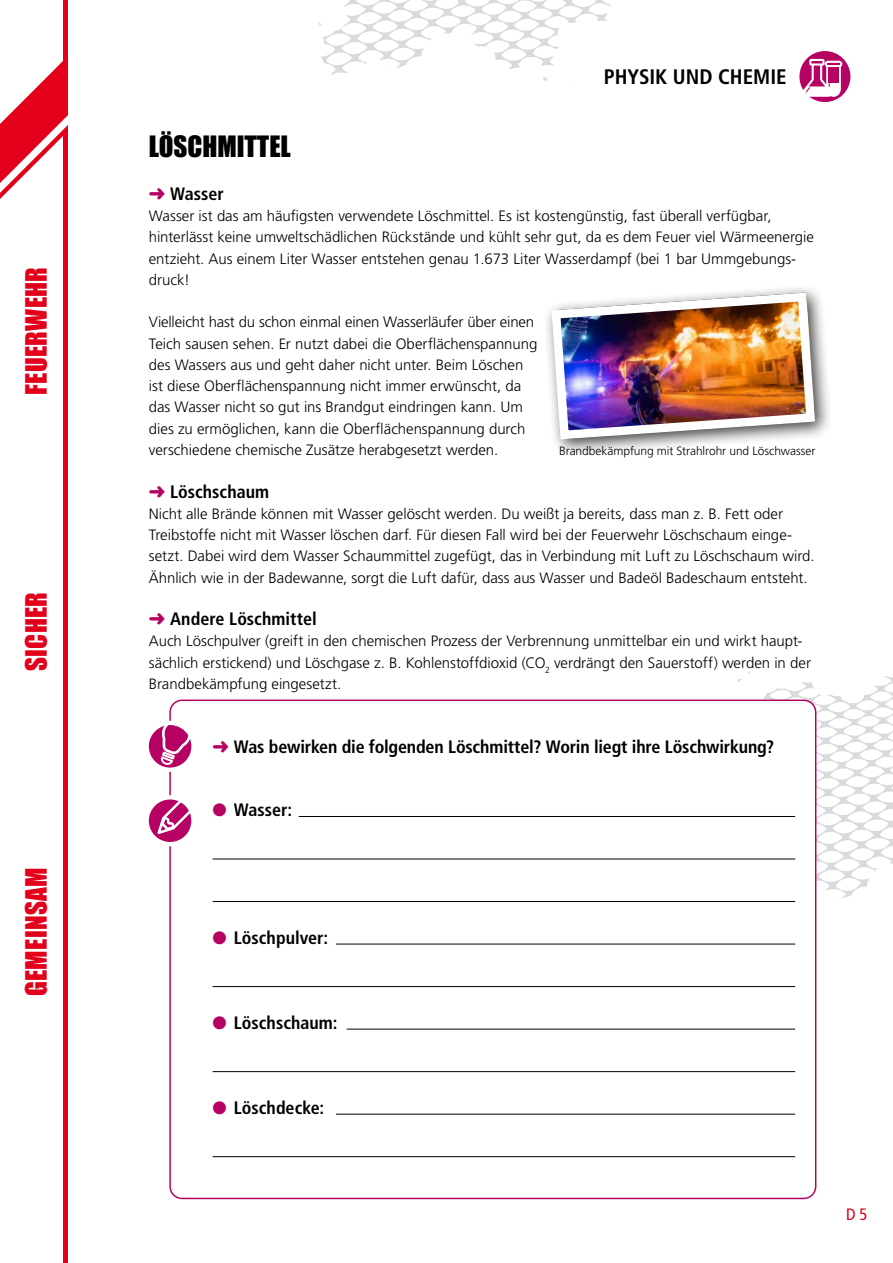
<style>
.page{position:relative;width:893px;height:1263px;background:#fff}
.page>*{position:absolute;margin:0;border:0;box-sizing:border-box;transform-origin:0 0}
.t1{font:27px "Impact";letter-spacing:.01em;color:#e2001a}
.t2{font:27px "Impact";color:#000}
.t3{font:700 condensed 21px "Frutiger LT Std";color:#000}
.t4{font:700 condensed 18px "Frutiger LT Std";color:#000}
.t5{font:condensed 16.5px "Frutiger LT Std";color:#e2001a}
.t6{font:300 15px/21.3px "Frutiger LT Std";color:#000}
.t7{font:300 12px "Frutiger LT Std";letter-spacing:-.005em;color:#000}
.s1{color:#b60363}
</style>
<div class="page">
<svg style="left:799px;top:51px;width:51px;height:51px"></svg>
<hr style="left:64px;top:0;width:4px;height:98px;background:#e2001a">
<hr style="left:64px;top:130px;width:4px;height:1133px;background:#e2001a">
<svg style="left:0;top:56px;width:68px;height:211px"></svg>
<svg style="left:737px;top:672px;width:156px;height:233px"></svg>
<svg style="left:318px;top:0;width:293px;height:84px"></svg>
<div style="left:543px;top:284px;width:290px;height:173px;background:#000;opacity:.75"></div>
<img style="left:547px;top:288px;width:273px;height:156px">
<div style="left:170px;top:700px;width:646px;height:498px;background:#fff;border-radius:12px"></div>
<svg style="left:149px;top:725px;width:42px;height:42px"></svg>
<svg style="left:149px;top:799px;width:42px;height:43px"></svg>
<hr style="left:336px;top:1114px;width:459px;height:1px;background:#000">
<hr style="left:347px;top:1029px;width:448px;height:1px;background:#000">
<hr style="left:336px;top:944px;width:459px;height:1px;background:#000">
<hr style="left:299px;top:816px;width:496px;height:1px;background:#000">
<hr style="left:213px;top:1156px;width:582px;height:1px;background:#000">
<hr style="left:213px;top:1071px;width:582px;height:1px;background:#000">
<hr style="left:213px;top:986px;width:582px;height:1px;background:#000">
<hr style="left:213px;top:859px;width:582px;height:1px;background:#000">
<hr style="left:213px;top:901px;width:582px;height:1px;background:#000">
<h1 class="t1" style="left:15px;top:395px;width:129px;rotate:-90deg">FEUERWEHR</h1>
<h1 class="t1" style="left:15px;top:671px;width:81px;rotate:-90deg">SICHER</h1>
<h1 class="t1" style="left:15px;top:996px;width:130px;rotate:-90deg">GEMEINSAM</h1>
<h2 class="t3" style="left:604px;top:64px;width:184px">PHYSIK UND CHEMIE</h2>
<h1 class="t2" style="left:149px;top:126px;width:144px">LÖSCHMITTEL</h1>
<p class="t4" style="left:149px;top:183px;width:77px"><span class="s1">➜</span> Wasser</p>
<p class="t6" style="left:149px;top:205px;width:667px">Wasser ist das am häufigsten verwendete Löschmittel. Es ist kostengünstig, fast überall verfügbar, hinterlässt keine umweltschädlichen Rückstände und kühlt sehr gut, da es dem Feuer viel Wärmeenergie entzieht. Aus einem Liter Wasser entstehen genau 1.673 Liter Wasserdampf (bei 1 bar Ummgebungs&shy;druck!</p>
<p class="t6" style="left:149px;top:312px;width:390px">Vielleicht hast du schon einmal einen Wasserläufer über einen Teich sausen sehen. Er nutzt dabei die Oberflächenspannung des Wassers aus und geht daher nicht unter. Beim Löschen ist diese Oberflächenspannung nicht immer erwünscht, da das Wasser nicht so gut ins Brandgut eindringen kann. Um dies zu ermöglichen, kann die Oberflächenspannung durch verschiedene chemische Zusätze herabgesetzt werden.</p>
<p class="t4" style="left:149px;top:481px;width:122px"><span class="s1">➜</span> Löschschaum</p>
<p class="t6" style="left:149px;top:503px;width:667px">Nicht alle Brände können mit Wasser gelöscht werden. Du weißt ja bereits, dass man z. B. Fett oder Treibstoffe nicht mit Wasser löschen darf. Für diesen Fall wird bei der Feuerwehr Löschschaum einge&shy;setzt. Dabei wird dem Wasser Schaummittel zugefügt, das in Verbindung mit Luft zu Löschschaum wird.<br>Ähnlich wie in der Badewanne, sorgt die Luft dafür, dass aus Wasser und Badeöl Badeschaum entsteht.</p>
<p class="t4" style="left:149px;top:608px;width:169px"><span class="s1">➜</span> Andere Löschmittel</p>
<p class="t6" style="left:149px;top:631px;width:664px">Auch Löschpulver (greift in den chemischen Prozess der Verbrennung unmittelbar ein und wirkt haupt&shy;sächlich erstickend) und Löschgase z. B. Kohlenstoffdioxid (CO<sub>2</sub> verdrängt den Sauerstoff) werden in der<br>Brandbekämpfung eingesetzt.</p>
<p class="t7" style="left:559px;top:444px;width:258px">Brandbekämpfung mit Strahlrohr und Löschwasser</p>
<p class="t4" style="left:213px;top:736px;width:563px"><span class="s1">➜</span> Was bewirken die folgenden Löschmittel? Worin liegt ihre Löschwirkung?</p>
<p class="t4" style="left:213px;top:799px;width:81px"><span class="s1">●</span> Wasser:</p>
<p class="t4" style="left:213px;top:927px;width:117px"><span class="s1">●</span> Löschpulver:</p>
<p class="t4" style="left:213px;top:1012px;width:126px"><span class="s1">●</span> Löschschaum:</p>
<p class="t4" style="left:213px;top:1097px;width:113px"><span class="s1">●</span> Löschdecke:</p>
<p class="t5" style="left:846px;top:1205px;width:23px">D 5</p>
</div>
